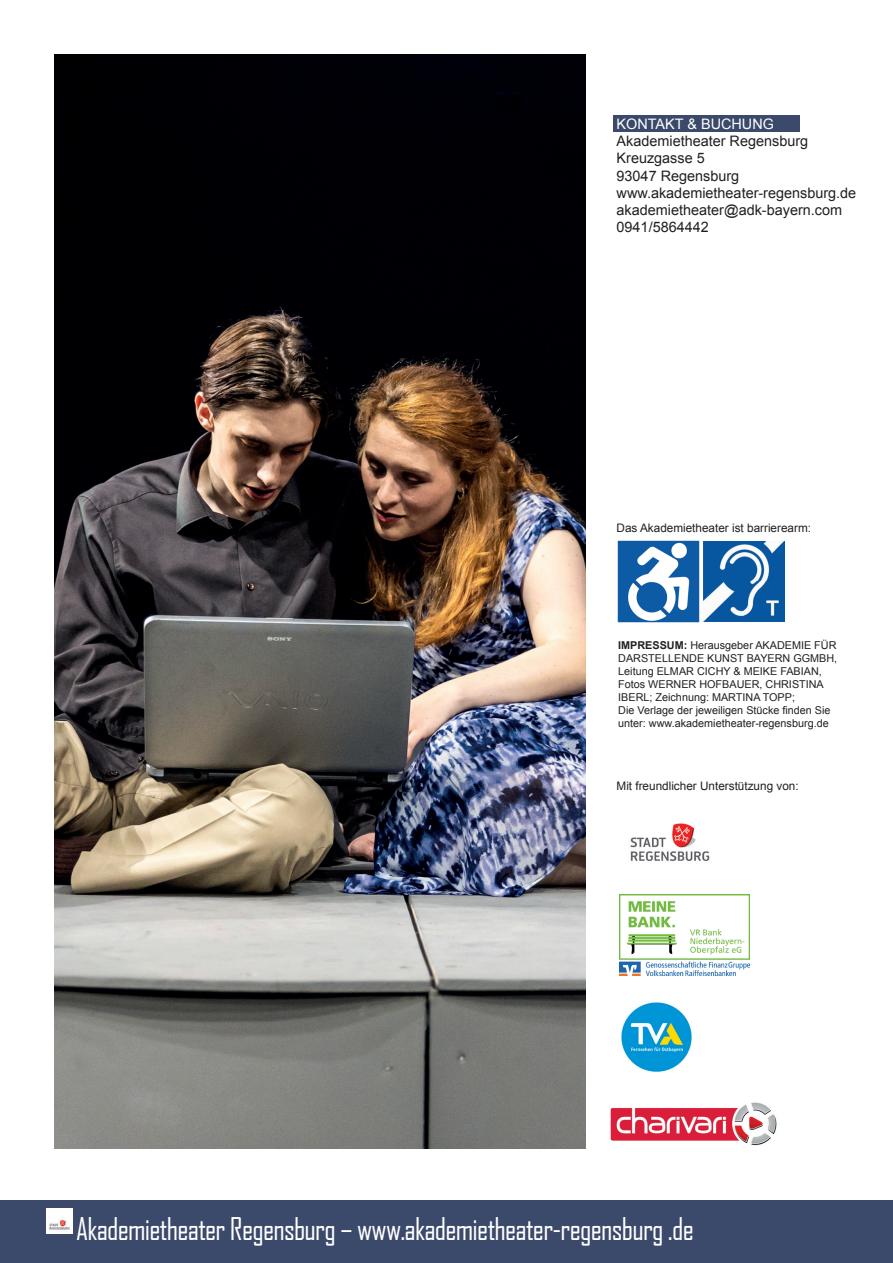
<style>
.page{position:relative;width:893px;height:1263px;background:#fff}
.page>*{position:absolute;margin:0;border:0;box-sizing:border-box;transform-origin:0 0}
.t1{font:30px "Agency FB";letter-spacing:-.025em;color:#fff}
.t2{font:14.4px/17.2px "Arial";color:#231f20}
.t3{font:14.4px "Arial";color:#fff}
.t4{font:11.7px "Arial";color:#231f20}
.t5{font:10.8px/13px "Arial";color:#231f20}
.s1{font-weight:700}
</style>
<div class="page">
<div style="left:0;top:1200px;width:893px;height:63px;background:#3b496a"></div>
<img style="left:47px;top:1208px;width:25px;height:26px">
<div style="left:613px;top:115px;width:186px;height:16px;background:#3b496a"></div>
<img style="left:617px;top:540px;width:83px;height:83px">
<img style="left:704px;top:541px;width:81px;height:81px">
<img style="left:630px;top:823px;width:80px;height:38px">
<img style="left:620px;top:894px;width:130px;height:81px">
<img style="left:621px;top:1002px;width:71px;height:70px">
<img style="left:610px;top:1102px;width:167px;height:44px">
<img style="left:54px;top:54px;width:532px;height:1094px">
<h2 class="t3" style="left:617px;top:114px;width:159px">KONTAKT &amp; BUCHUNG</h2>
<h2 class="t2" style="left:617px;top:132px;width:241px">Akademietheater Regensburg<br>Kreuzgasse 5<br>93047 Regensburg www.akademietheater-regensburg.de akademietheater@adk-bayern.com<br>0941/5864442</h2>
<p class="t4" style="left:617px;top:520px;width:196px">Das Akademietheater ist barrierearm:</p>
<p class="t5" style="left:618px;top:639px;width:221px"><span class="s1">IMPRESSUM:</span> Herausgeber AKADEMIE FÜR DARSTELLENDE KUNST BAYERN GGMBH, Leitung ELMAR CICHY &amp; MEIKE FABIAN, Fotos WERNER HOFBAUER, CHRISTINA IBERL; Zeichnung: MARTINA TOPP;<br>Die Verlage der jeweiligen Stücke finden Sie unter: www.akademietheater-regensburg.de</p>
<p class="t4" style="left:616px;top:778px;width:184px">Mit freundlicher Unterstützung von:</p>
<h1 class="t1" style="left:76px;top:1210px;width:619px">Akademietheater Regensburg – www.akademietheater-regensburg .de</h1>
</div>
